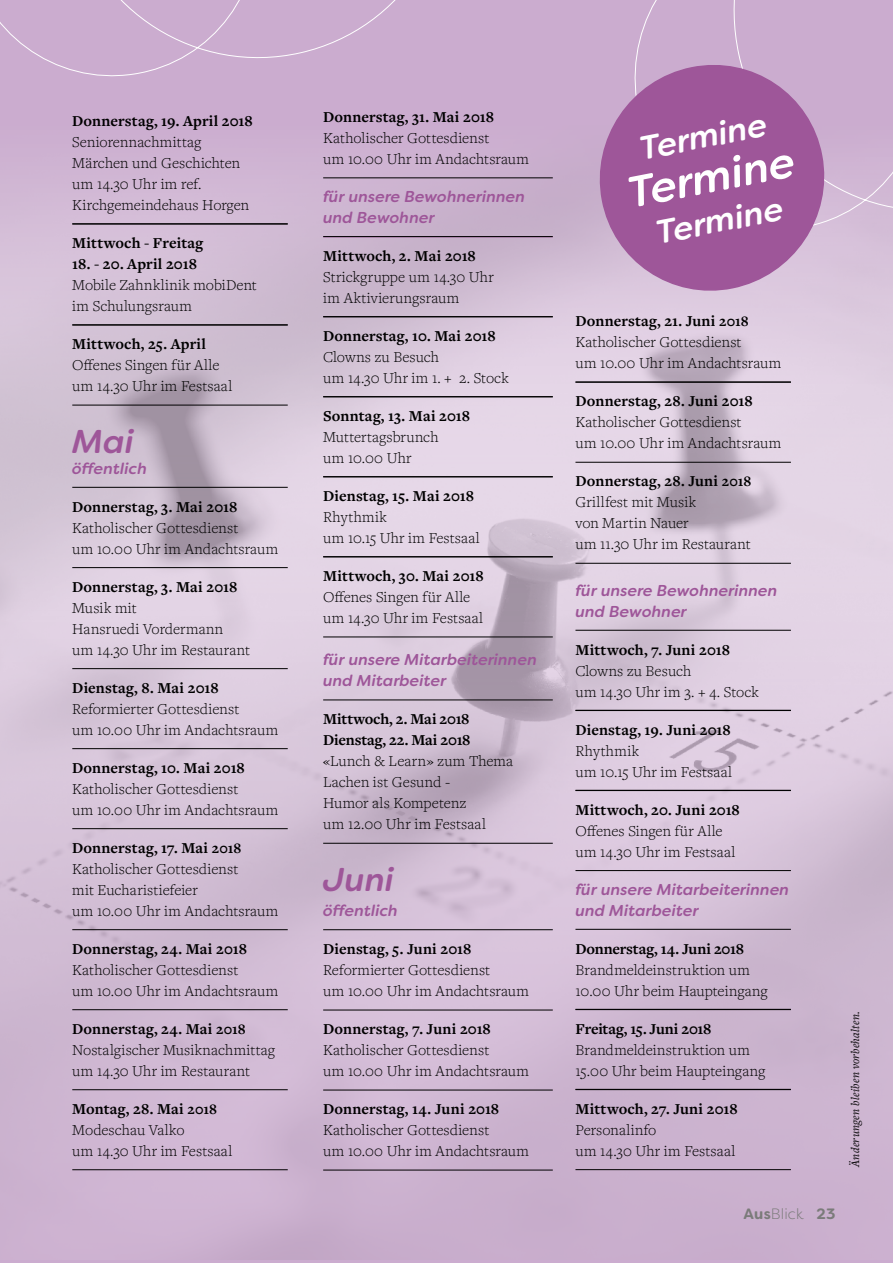
<style>
.page{position:relative;width:893px;height:1263px;background:#cbaccf}
.page>*{position:absolute;margin:0;border:0;box-sizing:border-box;transform-origin:0 0}
.t1{font:italic 500 43.5px "Filson Soft";color:#fff}
.t2{font:italic 500 33px "Filson Soft";color:#fff}
.t3{font:italic 500 33px "Filson Soft";color:#9e5699}
.t4{font:300 15.75px/21px "Freight Text Pro";letter-spacing:.01em;color:#000}
.t5{font:700 15.75px/21px "Freight Text Pro";letter-spacing:.005em;color:#000}
.t6{font:italic 500 15.75px/21px "Filson Soft";letter-spacing:.005em;color:#9e5699}
.t7{font:700 15.75px "Freight Text Pro";letter-spacing:-.015em;color:#000}
.t8{font:700 15px "Filson Soft";color:#7b7b7a}
.t9{font:italic 12px "Freight Text Pro";letter-spacing:.02em;color:#000}
.s1{font-weight:700}
.s2{font-weight:700;font-size:15px}
.s3{font-weight:300}
</style>
<div class="page">
<img style="left:0;top:177px;width:893px;height:1024px">
<svg style="left:0;top:0;width:396px;height:77px"></svg>
<svg style="left:636px;top:0;width:257px;height:240px"></svg>
<svg style="left:591px;top:56px;width:242px;height:244px"></svg>
<hr style="left:575px;top:382px;width:216px;height:1px;background:#000">
<hr style="left:575px;top:462px;width:216px;height:1px;background:#000">
<hr style="left:575px;top:563px;width:216px;height:1px;background:#000">
<hr style="left:575px;top:630px;width:216px;height:1px;background:#000">
<hr style="left:575px;top:710px;width:216px;height:1px;background:#000">
<hr style="left:575px;top:790px;width:216px;height:1px;background:#000">
<hr style="left:575px;top:870px;width:216px;height:1px;background:#000">
<hr style="left:575px;top:929px;width:216px;height:1px;background:#000">
<hr style="left:575px;top:1009px;width:216px;height:1px;background:#000">
<hr style="left:575px;top:1089px;width:216px;height:1px;background:#000">
<hr style="left:575px;top:1169px;width:216px;height:1px;background:#000">
<hr style="left:323px;top:178px;width:230px;height:1px;background:#000">
<hr style="left:323px;top:237px;width:230px;height:1px;background:#9e5699">
<hr style="left:323px;top:236px;width:230px;height:1px;background:#000">
<hr style="left:323px;top:317px;width:230px;height:1px;background:#000">
<hr style="left:323px;top:316px;width:230px;height:1px;background:#000">
<hr style="left:323px;top:397px;width:230px;height:1px;background:#000">
<hr style="left:323px;top:396px;width:230px;height:1px;background:#000">
<hr style="left:323px;top:477px;width:230px;height:1px;background:#000">
<hr style="left:323px;top:476px;width:230px;height:1px;background:#000">
<hr style="left:323px;top:557px;width:230px;height:1px;background:#000">
<hr style="left:323px;top:556px;width:230px;height:1px;background:#000">
<hr style="left:323px;top:637px;width:230px;height:1px;background:#000">
<hr style="left:323px;top:700px;width:230px;height:1px;background:#000">
<hr style="left:323px;top:843px;width:230px;height:1px;background:#000">
<hr style="left:323px;top:929px;width:230px;height:1px;background:#000">
<hr style="left:323px;top:1010px;width:230px;height:1px;background:#000">
<hr style="left:323px;top:1090px;width:230px;height:1px;background:#000">
<hr style="left:323px;top:1170px;width:230px;height:1px;background:#000">
<hr style="left:72px;top:224px;width:216px;height:1px;background:#000">
<hr style="left:72px;top:223px;width:216px;height:1px;background:#000">
<hr style="left:72px;top:325px;width:216px;height:1px;background:#000">
<hr style="left:72px;top:324px;width:216px;height:1px;background:#000">
<hr style="left:72px;top:405px;width:216px;height:1px;background:#000">
<hr style="left:72px;top:487px;width:216px;height:1px;background:#000">
<hr style="left:72px;top:567px;width:216px;height:1px;background:#000">
<hr style="left:72px;top:668px;width:216px;height:1px;background:#000">
<hr style="left:72px;top:748px;width:216px;height:1px;background:#000">
<hr style="left:72px;top:828px;width:216px;height:1px;background:#000">
<hr style="left:72px;top:929px;width:216px;height:1px;background:#000">
<hr style="left:72px;top:1009px;width:216px;height:1px;background:#000">
<hr style="left:72px;top:1089px;width:216px;height:1px;background:#000">
<hr style="left:72px;top:1169px;width:216px;height:1px;background:#000">
<p class="t5" style="left:72px;top:110px;width:182px">Donnerstag, 19. April 2018</p>
<p class="t4" style="left:72px;top:131px;width:178px">Seniorennachmittag<br>Märchen und Geschichten um 14.30 Uhr im ref.<br>Kirchgemeindehaus Horgen</p>
<p class="t5" style="left:72px;top:232px;width:133px">Mittwoch - Freitag</p>
<p class="t5" style="left:72px;top:253px;width:126px">18. - 20. April 2018</p>
<p class="t4" style="left:72px;top:274px;width:186px">Mobile Zahnklinik mobiDent im Schulungsraum</p>
<p class="t5" style="left:72px;top:333px;width:135px">Mittwoch, 25. April</p>
<p class="t4" style="left:72px;top:354px;width:162px">Offenes Singen für Alle um 14.30 Uhr im Festsaal</p>
<h2 class="t3" style="left:72px;top:420px;width:63px">Mai</h2>
<p class="t6" style="left:72px;top:458px;width:76px">öffentlich</p>
<p class="t5" style="left:72px;top:496px;width:167px">Donnerstag, 3. Mai 2018</p>
<p class="t4" style="left:72px;top:517px;width:208px">Katholischer Gottesdienst<br>um 10.00 Uhr im Andachtsraum</p>
<p class="t5" style="left:72px;top:576px;width:167px">Donnerstag, 3. Mai 2018</p>
<p class="t4" style="left:72px;top:597px;width:179px">Musik mit<br>Hansruedi Vordermann<br>um 14.30 Uhr im Restaurant</p>
<p class="t5" style="left:72px;top:677px;width:148px">Dienstag, 8. Mai 2018</p>
<p class="t4" style="left:72px;top:698px;width:208px">Reformierter Gottesdienst<br>um 10.00 Uhr im Andachtsraum</p>
<p class="t5" style="left:72px;top:757px;width:174px">Donnerstag, 10. Mai 2018</p>
<p class="t4" style="left:72px;top:778px;width:208px">Katholischer Gottesdienst<br>um 10.00 Uhr im Andachtsraum</p>
<p class="t4" style="left:72px;top:837px;width:208px"><span class="s1">Donnerstag, 17. Mai</span> <span class="s2">2018<br></span>Katholischer Gottesdienst<br>mit Eucharistiefeier<br>um 10.00 Uhr im Andachtsraum</p>
<p class="t5" style="left:72px;top:938px;width:176px">Donnerstag, 24. Mai 2018</p>
<p class="t4" style="left:72px;top:959px;width:208px">Katholischer Gottesdienst<br>um 10.00 Uhr im Andachtsraum</p>
<p class="t4" style="left:72px;top:1018px;width:204px"><span class="s1">Donnerstag, 24. Mai</span> <span class="s2">2018<br></span>Nostalgischer Musiknachmittag um 14.30 Uhr im Restaurant</p>
<p class="t4" style="left:72px;top:1098px;width:162px"><span class="s1">Montag, 28. Mai</span> <span class="s2">2018<br></span>Modeschau Valko<br>um 14.30 Uhr im Festsaal</p>
<p class="t5" style="left:323px;top:106px;width:172px">Donnerstag, 31. Mai 2018</p>
<p class="t4" style="left:323px;top:127px;width:208px">Katholischer Gottesdienst<br>um 10.00 Uhr im Andachtsraum</p>
<p class="t6" style="left:323px;top:186px;width:203px">für unsere Bewohnerinnen und Bewohner</p>
<p class="t5" style="left:323px;top:245px;width:154px">Mittwoch, 2. Mai 2018</p>
<p class="t4" style="left:323px;top:266px;width:172px">Strickgruppe um 14.30 Uhr im Aktivierungsraum</p>
<p class="t5" style="left:323px;top:325px;width:174px">Donnerstag, 10. Mai 2018</p>
<p class="t4" style="left:323px;top:346px;width:187px">Clowns zu Besuch<br>um 14.30 Uhr im 1. + 2. Stock</p>
<p class="t5" style="left:323px;top:405px;width:149px">Sonntag, 13. Mai 2018</p>
<p class="t4" style="left:323px;top:426px;width:117px">Muttertagsbrunch um 10.00 Uhr</p>
<p class="t5" style="left:323px;top:485px;width:153px">Dienstag, 15. Mai 2018</p>
<p class="t4" style="left:323px;top:506px;width:158px">Rhythmik<br>um 10.15 Uhr im Festsaal</p>
<p class="t5" style="left:323px;top:565px;width:162px">Mittwoch, 30. Mai 2018</p>
<p class="t4" style="left:323px;top:586px;width:162px">Offenes Singen für Alle um 14.30 Uhr im Festsaal</p>
<p class="t6" style="left:323px;top:649px;width:215px">für unsere Mitarbeiterinnen und Mitarbeiter</p>
<p class="t5" style="left:323px;top:708px;width:149px">Mittwoch, 2. Mai 2018<br>Dienstag, 22. Mai 2018</p>
<p class="t4" style="left:323px;top:750px;width:191px">«Lunch &amp; Learn» zum Thema<br>Lachen ist Gesund -<br>Humor als Kompetenz<br>um 12.00 Uhr im Festsaal</p>
<h2 class="t3" style="left:323px;top:858px;width:72px">Juni</h2>
<p class="t6" style="left:323px;top:900px;width:76px">öffentlich</p>
<p class="t5" style="left:323px;top:938px;width:150px">Dienstag, 5. Juni 2018</p>
<p class="t4" style="left:323px;top:959px;width:208px">Reformierter Gottesdienst<br>um 10.00 Uhr im Andachtsraum</p>
<p class="t5" style="left:323px;top:1018px;width:169px">Donnerstag, 7. Juni 2018</p>
<p class="t4" style="left:323px;top:1039px;width:208px">Katholischer Gottesdienst<br>um 10.00 Uhr im Andachtsraum</p>
<p class="t5" style="left:323px;top:1098px;width:178px">Donnerstag, 14. Juni 2018</p>
<p class="t4" style="left:323px;top:1119px;width:208px">Katholischer Gottesdienst<br>um 10.00 Uhr im Andachtsraum</p>
<h2 class="t2" style="left:636px;top:128px;width:130px;rotate:-11deg">Termine</h2>
<h1 class="t1" style="left:623px;top:166px;width:171px;rotate:-11deg">Termine</h1>
<h2 class="t2" style="left:652px;top:212px;width:130px;rotate:-11deg">Termine</h2>
<p class="t4" style="left:575px;top:310px;width:208px"><span class="s1">Donnerstag, 21. Juni</span> <span class="s2">2018<br></span>Katholischer Gottesdienst<br>um 10.00 Uhr im Andachtsraum</p>
<p class="t5" style="left:575px;top:390px;width:179px">Donnerstag, 28. Juni 2018</p>
<p class="t4" style="left:575px;top:411px;width:208px">Katholischer Gottesdienst<br>um 10.00 Uhr im Andachtsraum</p>
<p class="t4" style="left:575px;top:470px;width:177px"><span class="s1">Donnerstag, 28. Juni</span> <span class="s2">2018<br></span>Grillfest mit Musik<br>von Martin Nauer<br>um 11.30 Uhr im Restaurant</p>
<p class="t6" style="left:575px;top:580px;width:203px">für unsere Bewohnerinnen und Bewohner</p>
<p class="t5" style="left:575px;top:639px;width:156px">Mittwoch, 7. Juni 2018</p>
<p class="t4" style="left:575px;top:660px;width:185px">Clowns zu Besuch<br>um 14.30 Uhr im 3. + 4. Stock</p>
<p class="t5" style="left:575px;top:719px;width:157px">Dienstag, 19. Juni 2018</p>
<p class="t4" style="left:575px;top:740px;width:158px">Rhythmik<br>um 10.15 Uhr im Festsaal</p>
<p class="t5" style="left:575px;top:799px;width:166px">Mittwoch, 20. Juni 2018</p>
<p class="t4" style="left:575px;top:820px;width:162px">Offenes Singen für Alle um 14.30 Uhr im Festsaal</p>
<p class="t6" style="left:575px;top:879px;width:215px">für unsere Mitarbeiterinnen und Mitarbeiter</p>
<p class="t5" style="left:575px;top:938px;width:170px">Donnerstag, 14. Juni 2018</p>
<p class="t4" style="left:575px;top:958px;width:194px">Brandmeldeinstruktion um<br>10.00 Uhr beim Haupteingang</p>
<p class="t7" style="left:575px;top:1018px;width:138px">Freitag, 15. Juni 2018</p>
<p class="t4" style="left:575px;top:1038px;width:191px">Brandmeldeinstruktion um<br>15.00 Uhr beim Haupteingang</p>
<p class="t5" style="left:575px;top:1098px;width:164px">Mittwoch, 27. Juni 2018</p>
<p class="t4" style="left:575px;top:1118px;width:162px">Personalinfo<br>um 14.30 Uhr im Festsaal</p>
<p class="t9" style="left:847px;top:1167px;width:157px;rotate:-90deg">Änderungen bleiben vorbehalten.</p>
<p class="t8" style="left:744px;top:1204px;width:93px">Aus<span class="s3">Blick</span> 23</p>
</div>
